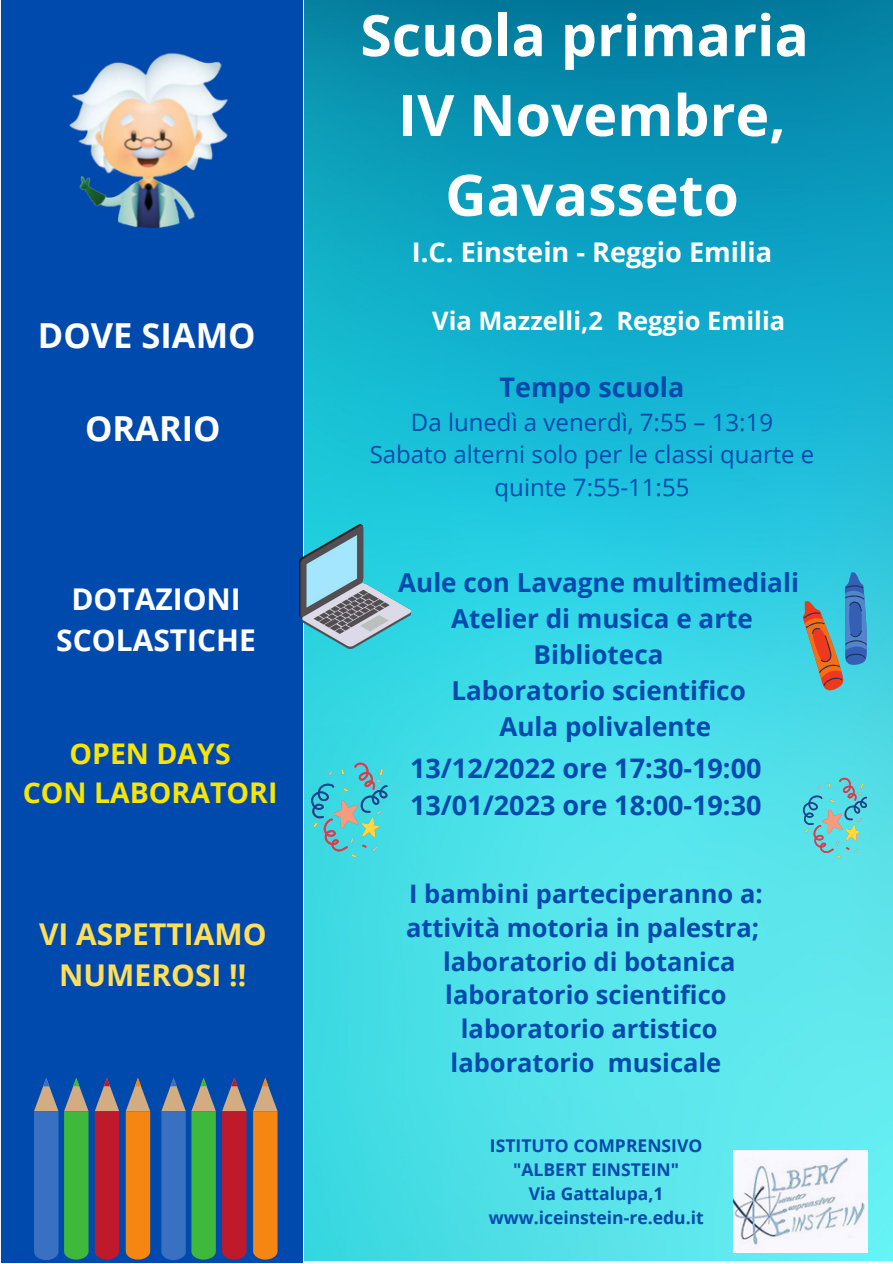
<style>
.page{position:relative;width:893px;height:1264px;background:#fff}
.page>*{position:absolute;margin:0;border:0;box-sizing:border-box;transform-origin:0 0}
.t1{font:700 57.15px/79.8px "Open Sans";color:#fff;text-align:center}
.t2{font:700 34.5px "Open Sans";color:#fff}
.t3{font:700 30px/41.5px "Open Sans";color:#ffde59;text-align:center}
.t4{font:700 30px/41.5px "Open Sans";color:#fff;text-align:center}
.t5{font:700 28.5px/39.3px "Open Sans";color:#f8e505;text-align:center}
.t6{font:700 27.15px "Open Sans";color:#fff}
.t7{font:700 27px/37px "Open Sans";color:#004aad}
.t8{font:700 26.1px/36.2px "Open Sans";color:#004aad;text-align:center}
.t9{font:700 25.5px/33.8px "Open Sans";color:#004aad;text-align:center}
.t10{font:700 25.5px "Open Sans";color:#fff}
.t11{font:24px/32.5px "Open Sans";color:#004aad;text-align:center}
.t12{font:700 17.55px/24px "Open Sans";color:#004aad;text-align:center}
</style>
<div class="page">
<div style="left:1px;top:0;width:301px;height:1262px;background:#004aad"></div>
<img style="left:69px;top:53px;width:159px;height:175px">
<img style="left:304px;top:0;width:588px;height:1260px">
<svg style="left:802px;top:572px;width:64px;height:118px;background:#619bac"></svg>
<img style="left:299px;top:525px;width:112px;height:123px">
<svg style="left:802px;top:777px;width:65px;height:81px;background:#66cbd0"></svg>
<img style="left:733px;top:1150px;width:133px;height:102px">
<svg style="left:311px;top:762px;width:76px;height:95px;background:#51c5cc"></svg>
<svg style="left:161px;top:1078px;width:55px;height:181px"></svg>
<svg style="left:222px;top:1078px;width:24px;height:181px;background:#ad2b40"></svg>
<svg style="left:253px;top:1078px;width:24px;height:181px;background:#d9832a"></svg>
<svg style="left:34px;top:1078px;width:24px;height:181px;background:#4072b9"></svg>
<svg style="left:64px;top:1078px;width:24px;height:181px;background:#45ac4c"></svg>
<svg style="left:95px;top:1078px;width:24px;height:181px;background:#ae2b3f"></svg>
<svg style="left:126px;top:1078px;width:24px;height:181px;background:#da8329"></svg>
<h2 class="t2" style="left:38px;top:311px;width:219px">DOVE SIAMO</h2>
<h2 class="t2" style="left:85px;top:404px;width:137px">ORARIO</h2>
<p class="t4" style="left:56px;top:577px;width:201px">DOTAZIONI<br>SCOLASTICHE</p>
<p class="t5" style="left:23px;top:732px;width:256px">OPEN DAYS<br>CON LABORATORI</p>
<p class="t3" style="left:39px;top:912px;width:229px">VI ASPETTIAMO<br>NUMEROSI !!</p>
<h1 class="t1" style="left:360px;top:-6px;width:450px">Scuola primaria<br>IV Novembre,<br>Gavasseto</h1>
<p class="t6" style="left:412px;top:233px;width:362px">I.C. Einstein - Reggio Emilia</p>
<p class="t10" style="left:432px;top:302px;width:354px">Via Mazzelli,2 Reggio Emilia</p>
<p class="t7" style="left:499px;top:368px;width:186px">Tempo scuola</p>
<p class="t11" style="left:369px;top:405px;width:446px">Da lunedì a venerdì, 7:55 – 13:19<br>Sabato alterni solo per le classi quarte e quinte 7:55-11:55</p>
<p class="t8" style="left:398px;top:563px;width:402px">Aule con Lavagne multimediali<br>Atelier di musica e arte<br>Biblioteca<br>Laboratorio scientifico<br>Aula polivalente</p>
<p class="t7" style="left:410px;top:749px;width:353px">13/12/2022 ore 17:30-19:00<br>13/01/2023 ore 18:00-19:30</p>
<p class="t9" style="left:406px;top:876px;width:358px">I bambini parteciperanno a: attività motoria in palestra; laboratorio di botanica laboratorio scientifico laboratorio artistico laboratorio musicale</p>
<p class="t12" style="left:488px;top:1133px;width:216px">ISTITUTO COMPRENSIVO "ALBERT EINSTEIN"<br>Via Gattalupa,1 www.iceinstein-re.edu.it</p>
</div>
